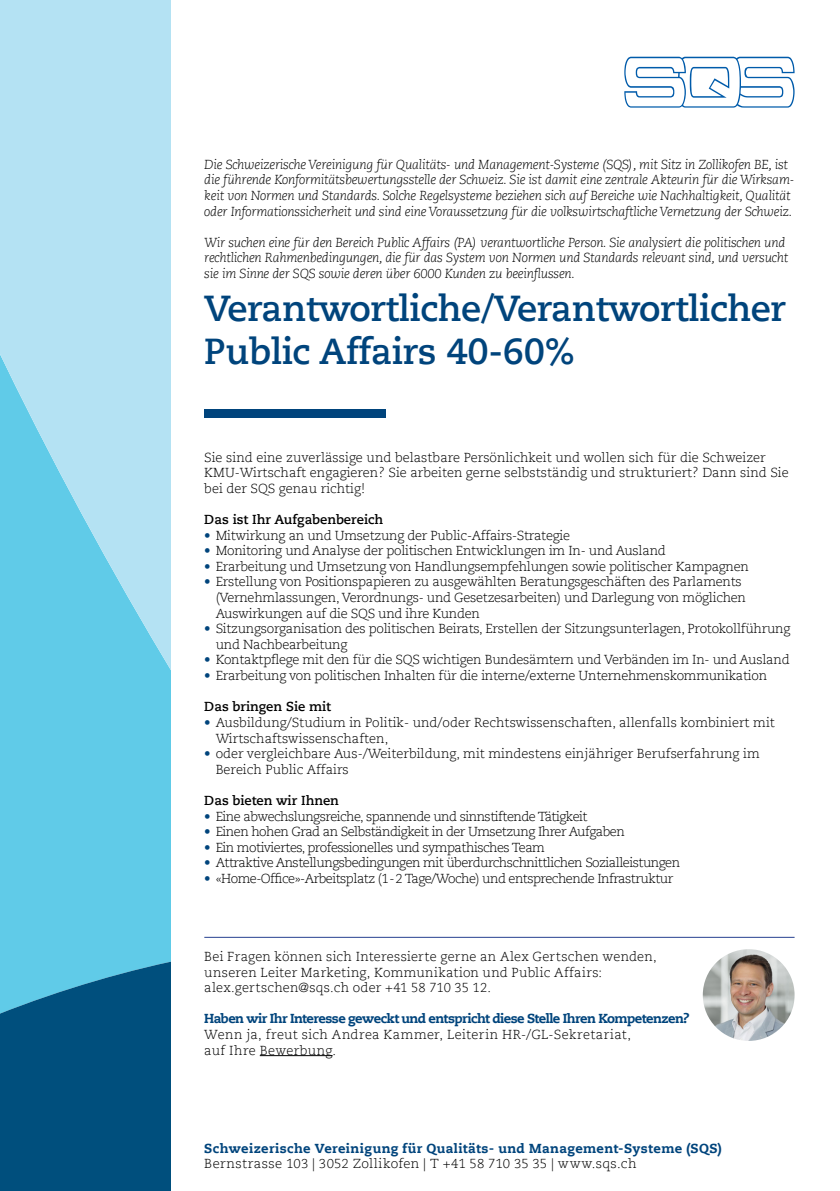
<style>
.page{position:relative;width:840px;height:1191px;background:#fff}
.page>*{position:absolute;margin:0;border:0;box-sizing:border-box;transform-origin:0 0}
.t1{font:700 36px "Caecilia Com 75";letter-spacing:-.01em;color:#00447c}
._04_SQS{font:300 13px/15.6px "Caecilia Com 45";letter-spacing:-.02em;color:#000}
.t2{font:italic 300 13px/15.6px "Caecilia Com 46";letter-spacing:-.02em;color:#000}
._04_SQS-2{font:300 13px/15.6px "Caecilia Com 45";color:#000}
._04_SQS-3{font:300 13px "Caecilia Com 45";letter-spacing:-.04em;color:#000}
._04_SQS-4{font:300 13px/15.6px "Caecilia Com 45";letter-spacing:.015em;color:#000}
._04_SQS-5{font:300 13px/15.6px "Caecilia Com 45";letter-spacing:.03em;color:#000}
._04_SQS-6{font:800 13px "Caecilia Com 85";letter-spacing:-.045em;color:#00447c}
._04_SQS-7{font:800 13px "Caecilia Com 85";letter-spacing:.025em;color:#00447c}
.t3{font:700 13px "Caecilia Com 75";color:#000}
._05_Adresse{font:300 13px "Caecilia Com 45";letter-spacing:.02em;color:#000}
.s1{color:#00447c}
</style>
<div class="page">
<svg style="left:624px;top:57px;width:170px;height:51px"></svg>
<svg style="left:0;top:0;width:170px;height:1191px;background:#73bfda"></svg>
<div style="left:204px;top:409px;width:182px;height:9px;background:#00447c"></div>
<hr style="left:204px;top:936px;width:590px;height:1px;background:#25408f">
<hr style="left:259px;top:1055px;width:73px;height:1px;background:#000">
<img style="left:702px;top:949px;width:92px;height:92px;border-radius:46px">
<p class="t2" style="left:204px;top:156px;width:591px">Die Schweizerische Vereinigung für Qualitäts- und Management-Systeme (SQS), mit Sitz in Zollikofen BE, ist die führende Konformitätsbewertungsstelle der Schweiz. Sie ist damit eine zentrale Akteurin für die Wirksam&shy;keit von Normen und Standards. Solche Regelsysteme beziehen sich auf Bereiche wie Nachhaltigkeit, Qualität oder Informationssicherheit und sind eine Voraussetzung für die volkswirtschaftliche Vernetzung der Schweiz.</p>
<p class="t2" style="left:204px;top:234px;width:585px">Wir suchen eine für den Bereich Public Affairs (PA) verantwortliche Person. Sie analysiert die politischen und rechtlichen Rahmenbedingungen, die für das System von Normen und Standards relevant sind, und versucht sie im Sinne der SQS sowie deren über 6000 Kunden zu beeinflussen.</p>
<p class="t1" style="left:204px;top:284px;width:583px">Verantwortliche/Verantwortlicher</p>
<p class="t1" style="left:204px;top:327px;width:372px">Public Affairs 40-60%</p>
<p class="_04_SQS-2" style="left:204px;top:449px;width:585px">Sie sind eine zuverlässige und belastbare Persönlichkeit und wollen sich für die Schweizer<br>KMU-Wirtschaft engagieren? Sie arbeiten gerne selbstständig und strukturiert? Dann sind Sie bei der SQS genau richtig!</p>
<p class="t3" style="left:204px;top:510px;width:180px">Das ist Ihr Aufgabenbereich</p>
<p class="_04_SQS" style="left:204px;top:527px;width:367px"><span class="s1">•</span> Mitwirkung an und Umsetzung der Public-Affairs-Strategie</p>
<p class="_04_SQS" style="left:204px;top:543px;width:462px"><span class="s1">•</span> Monitoring und Analyse der politischen Entwicklungen im In- und Ausland</p>
<p class="_04_SQS" style="left:204px;top:558px;width:546px"><span class="s1">•</span> Erarbeitung und Umsetzung von Handlungsempfehlungen sowie politischer Kampagnen</p>
<p class="_04_SQS" style="left:215px;top:574px;width:531px;text-indent:-11px"><span class="s1">•</span> Erstellung von Positionspapieren zu ausgewählten Beratungsgeschäften des Parlaments (Vernehmlassungen, Verordnungs- und Gesetzesarbeiten) und Darlegung von möglichen<br>Auswirkungen auf die SQS und ihre Kunden</p>
<p class="_04_SQS" style="left:215px;top:621px;width:576px;text-indent:-11px"><span class="s1">•</span> Sitzungsorganisation des politischen Beirats, Erstellen der Sitzungsunterlagen, Protokollführung und Nachbearbeitung</p>
<p class="_04_SQS" style="left:204px;top:652px;width:586px"><span class="s1">•</span> Kontaktpflege mit den für die SQS wichtigen Bundesämtern und Verbänden im In- und Ausland</p>
<p class="_04_SQS" style="left:204px;top:667px;width:564px"><span class="s1">•</span> Erarbeitung von politischen Inhalten für die interne/externe Unternehmenskommunikation</p>
<p class="t3" style="left:204px;top:698px;width:128px">Das bringen Sie mit</p>
<p class="_04_SQS-2" style="left:215px;top:714px;width:560px;text-indent:-11px"><span class="s1">•</span> Ausbildung/Studium in Politik- und/oder Rechtswissenschaften, allenfalls kombiniert mit<br>Wirtschaftswissenschaften,</p>
<p class="_04_SQS-2" style="left:215px;top:745px;width:545px;text-indent:-11px"><span class="s1">•</span> oder vergleichbare Aus-/Weiterbildung, mit mindestens einjähriger Berufserfahrung im<br>Bereich Public Affairs</p>
<p class="t3" style="left:204px;top:791px;width:136px">Das bieten wir Ihnen</p>
<p class="_04_SQS-3" style="left:204px;top:807px;width:384px"><span class="s1">•</span> Eine abwechslungsreiche, spannende und sinnstiftende Tätigkeit</p>
<p class="_04_SQS-3" style="left:204px;top:823px;width:422px"><span class="s1">•</span> Einen hohen Grad an Selbständigkeit in der Umsetzung Ihrer Aufgaben</p>
<p class="_04_SQS-3" style="left:204px;top:839px;width:342px"><span class="s1">•</span> Ein motiviertes, professionelles und sympathisches Team</p>
<p class="_04_SQS-3" style="left:204px;top:854px;width:477px"><span class="s1">•</span> Attraktive Anstellungsbedingungen mit überdurchschnittlichen Sozialleistungen</p>
<p class="_04_SQS-3" style="left:204px;top:870px;width:470px"><span class="s1">•</span> «Home-Office»-Arbeitsplatz (1-2 Tage/Woche) und entsprechende Infrastruktur</p>
<p class="_04_SQS-4" style="left:204px;top:948px;width:453px">Bei Fragen können sich Interessierte gerne an Alex Gertschen wenden, unseren Leiter Marketing, Kommunikation und Public Affairs: alex.gertschen@sqs.ch oder +41 58 710 35 12.</p>
<p class="_04_SQS-6" style="left:204px;top:1010px;width:486px">Haben wir Ihr Interesse geweckt und entspricht diese Stelle Ihren Kompetenzen?</p>
<p class="_04_SQS-5" style="left:204px;top:1026px;width:428px">Wenn ja, freut sich Andrea Kammer, Leiterin HR-/GL-Sekretariat, auf Ihre Bewerbung.</p>
<p class="_04_SQS-7" style="left:204px;top:1139px;width:518px">Schweizerische Vereinigung für Qualitäts- und Management-Systeme (SQS)</p>
<p class="_05_Adresse" style="left:204px;top:1155px;width:433px">Bernstrasse 103 | 3052 Zollikofen | T +41 58 710 35 35 | www.sqs.ch</p>
</div>
